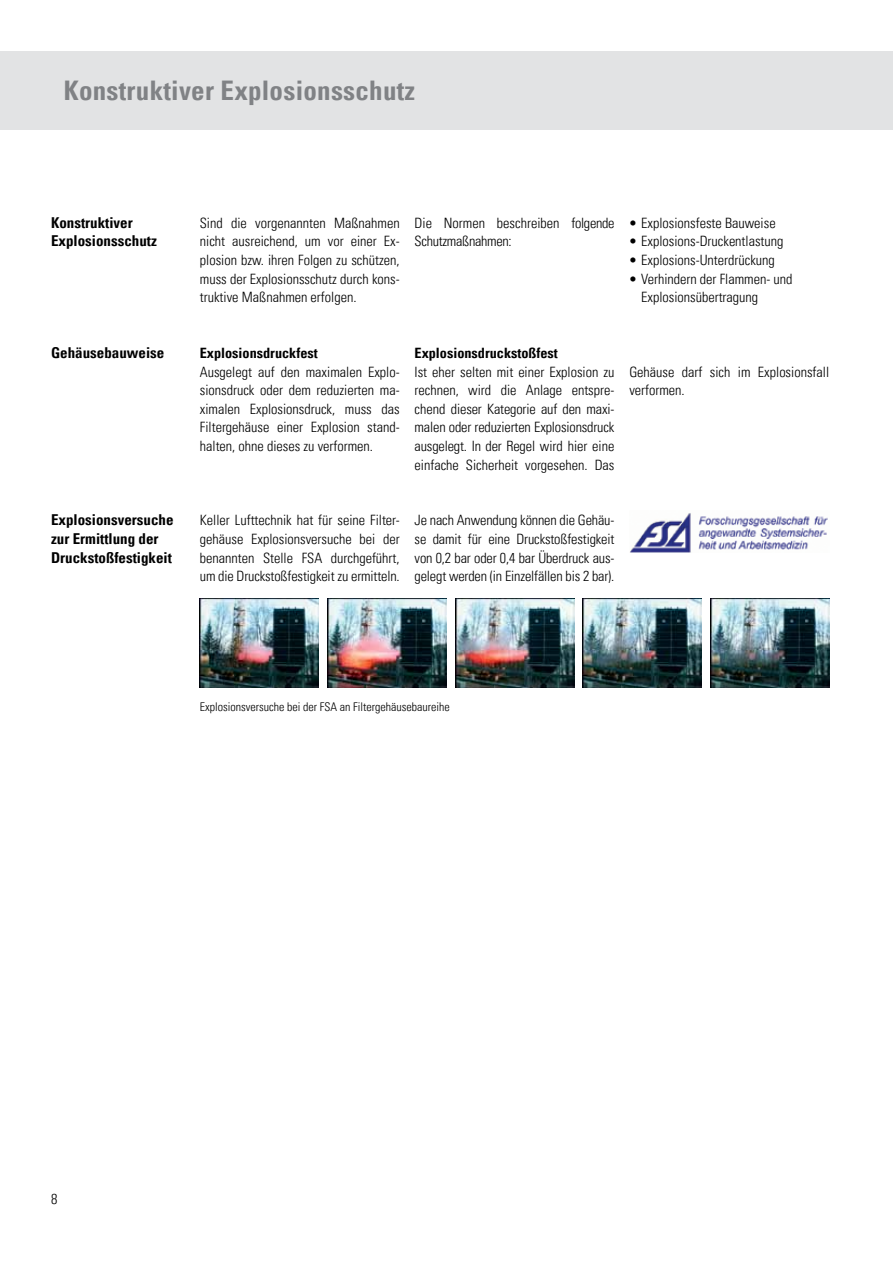
<style>
.page{position:relative;width:893px;height:1263px;background:#fff}
.page>*{position:absolute;margin:0;border:0;box-sizing:border-box;transform-origin:0 0}
.t1{font:700 condensed 27px "Univers LT Pro";letter-spacing:.01em;color:#808285}
.t2{font:700 condensed 15px/18.6px "Univers LT Pro";color:#000}
.t3{font:300 condensed 14.25px/18.6px "Univers LT Pro";color:#000;text-align:justify}
.t4{font:300 condensed 14.25px/18.6px "Univers LT Pro";letter-spacing:-.02em;color:#000}
.t5{font:700 condensed 14.25px "Univers LT Pro";color:#000}
.t6{font:300 condensed 12px "Univers LT Pro";color:#000}
</style>
<div class="page">
<div style="left:0;top:51px;width:893px;height:79px;background:#e2e3e4"></div>
<img style="left:630px;top:513px;width:198px;height:40px">
<img style="left:200px;top:598px;width:119px;height:90px">
<img style="left:327px;top:598px;width:119px;height:90px">
<img style="left:455px;top:598px;width:119px;height:90px">
<img style="left:583px;top:598px;width:119px;height:90px">
<img style="left:710px;top:598px;width:119px;height:90px">
<h1 class="t1" style="left:64px;top:74px;width:353px">Konstruktiver Explosionsschutz</h1>
<p class="t2" style="left:51px;top:213px;width:107px">Konstruktiver<br>Explosionsschutz</p>
<p class="t3" style="left:200px;top:213px;width:201px">Sind die vorgenannten Maßnahmen nicht ausreichend, um vor einer Ex&shy;plosion bzw. ihren Folgen zu schützen, muss der Explosionsschutz durch kons&shy;truktive Maßnahmen erfolgen.</p>
<p class="t4" style="left:415px;top:213px;width:201px">Die Normen beschreiben folgende<br>Schutzmaßnahmen:</p>
<p class="t3" style="left:629px;top:213px;width:148px">• Explosionsfeste Bauweise</p>
<p class="t3" style="left:629px;top:231px;width:156px">• Explosions-Druckentlastung</p>
<p class="t3" style="left:629px;top:250px;width:147px">• Explosions-Unterdrückung</p>
<p class="t3" style="left:641px;top:268px;width:153px;text-indent:-12px">• Verhindern der Flammen- und<br>Explosionsübertragung</p>
<p class="t2" style="left:51px;top:343px;width:115px">Gehäusebauweise</p>
<p class="t5" style="left:200px;top:344px;width:119px">Explosionsdruckfest</p>
<p class="t3" style="left:200px;top:361px;width:201px">Ausgelegt auf den maximalen Explo&shy;sionsdruck oder dem reduzierten ma&shy;ximalen Explosionsdruck, muss das Filtergehäuse einer Explosion stand&shy;halten, ohne dieses zu verformen.</p>
<p class="t5" style="left:415px;top:344px;width:145px">Explosionsdruckstoßfest</p>
<p class="t3" style="left:415px;top:361px;width:201px">Ist eher selten mit einer Explosion zu rechnen, wird die Anlage entspre&shy;chend dieser Kategorie auf den maxi&shy;malen oder reduzierten Explosionsdruck ausgelegt. In der Regel wird hier eine einfache Sicherheit vorgesehen. Das</p>
<p class="t3" style="left:629px;top:361px;width:201px">Gehäuse darf sich im Explosionsfall verformen.</p>
<p class="t2" style="left:51px;top:510px;width:124px">Explosionsversuche zur Ermittlung der<br>Druckstoßfestigkeit</p>
<p class="t3" style="left:200px;top:510px;width:201px">Keller Lufttechnik hat für seine Filter&shy;gehäuse Explosionsversuche bei der benannten Stelle FSA durchgeführt, um die Druckstoßfestigkeit zu ermitteln.</p>
<p class="t3" style="left:415px;top:510px;width:201px">Je nach Anwendung können die Gehäu&shy;se damit für eine Druckstoßfestigkeit von 0,2 bar oder 0,4 bar Überdruck aus&shy;gelegt werden (in Einzelfällen bis 2 bar).</p>
<p class="t6" style="left:200px;top:699px;width:251px">Explosionsversuche bei der FSA an Filtergehäusebaureihe</p>
<p class="t3" style="left:51px;top:1189px;width:8px">8</p>
</div>
